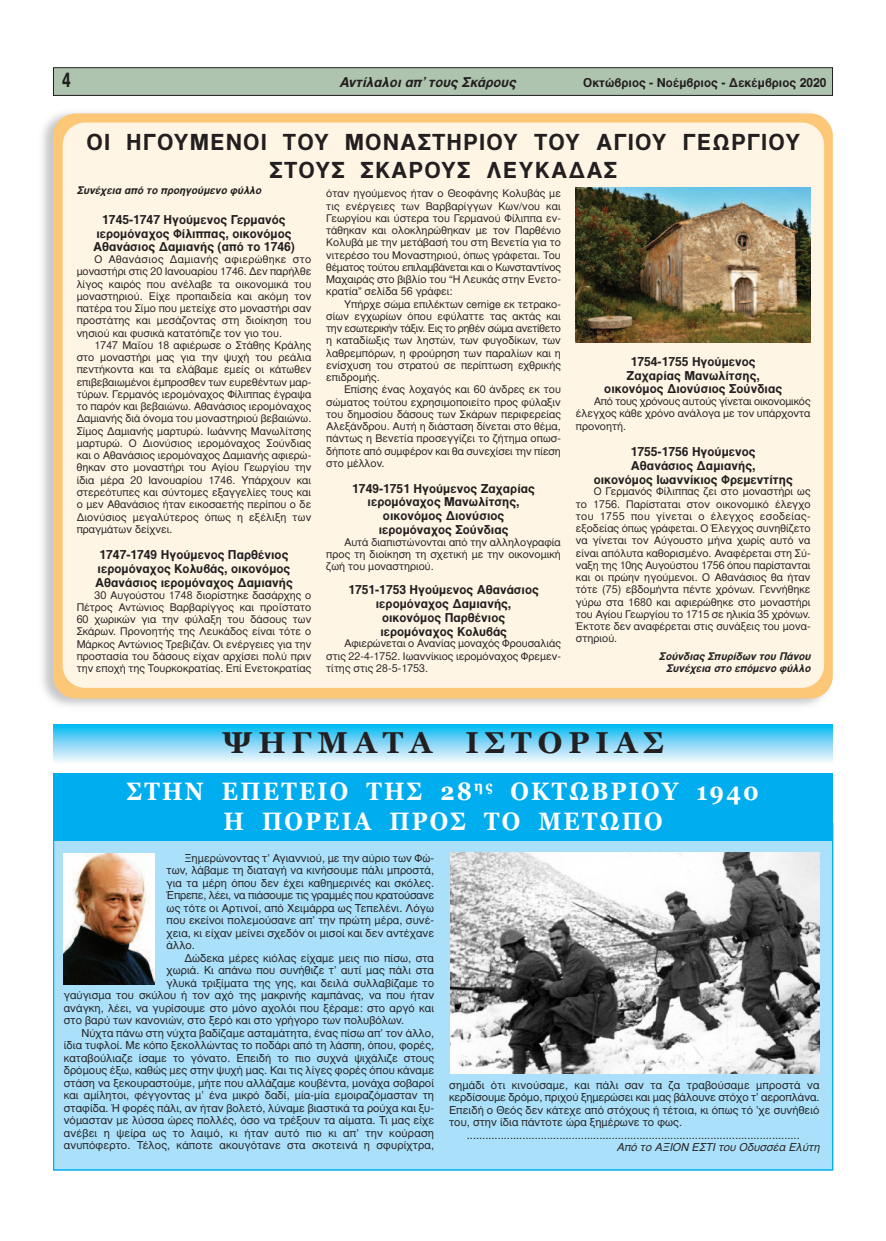
<style>
.page{position:relative;width:886px;height:1241px;background:#fff}
.page>*{position:absolute;margin:0;border:0;box-sizing:border-box;transform-origin:0 0}
.t1{font:700 30px "Georgia";letter-spacing:.2em;color:#231f20}
.t2{font:700 25px/30px "Georgia";letter-spacing:.1em;color:#fff;text-align:center;scale:.9 1}
.t3{font:700 22.5px/27.5px "Gr Helvetica";letter-spacing:.05em;color:#231f20;text-align:center}
.t4{font:700 20px "Gr Helvetica";color:#231f20;scale:.8 1}
.t5{font:italic 700 13.75px "Gr Helvetica";color:#231f20}
.t6{font:700 12.5px/13.8px "Gr Helvetica";color:#231f20;text-align:center}
.t7{font:11.12px/12.5px "Gr Helvetica";color:#231f20;text-align:justify}
.t8{font:italic 11.12px "Gr Helvetica";color:#231f20}
.t9{font:10.75px/12.2px "Gr Helvetica";color:#231f20;text-align:justify}
.t10{font:italic 700 10.75px/12.2px "Gr Helvetica";color:#231f20;text-align:right}
</style>
<div class="page">
<div style="left:53px;top:68px;width:779px;height:27px;background:#afc4ae"></div>
<div style="left:53px;top:67px;width:780px;height:29px;border:1px solid #231f20"></div>
<div style="left:53px;top:113px;width:780px;height:585px;background:#fdc778;border-radius:22px"></div>
<div style="left:63px;top:122px;width:761px;height:565px;background:#fef5e5;border-radius:23px"></div>
<img style="left:575px;top:188px;width:235px;height:155px">
<div style="left:53px;top:724px;width:780px;height:38px;background:linear-gradient(to bottom,#01b8f1,#f3f5fc)"></div>
<div style="left:54px;top:823px;width:778px;height:346px;background:#aae0f9"></div>
<div style="left:53px;top:773px;width:780px;height:67px;background:#00aeef"></div>
<img style="left:64px;top:853px;width:90px;height:131px">
<img style="left:450px;top:852px;width:369px;height:221px">
<h3 class="t4" style="left:62px;top:70px;width:12px">4</h3>
<p class="t5" style="left:339px;top:75px;width:181px">Αντίλαλοι απ’ τους Σκάρους</p>
<p class="t6" style="left:583px;top:76px;width:245px">Οκτώβριος - Νοέμβριος - Δεκέμβριος 2020</p>
<h3 class="t3" style="left:86px;top:129px;width:715px">ΟΙ ΗΓΟΥΜΕΝΟΙ ΤΟΥ ΜΟΝΑΣΤΗΡΙΟΥ ΤΟΥ ΑΓΙΟΥ ΓΕΩΡΓΙΟΥ<br>ΣΤΟΥΣ ΣΚΑΡΟΥΣ ΛΕΥΚΑΔΑΣ</h3>
<p class="t10" style="left:77px;top:184px;width:189px">Συνέχεια από το προηγούμενο φύλλο</p>
<p class="t6" style="left:93px;top:213px;width:203px">1745-1747 Ηγούμενος Γερμανός ιερομόναχος Φίλιππας, οικονόμος<br>Αθανάσιος Δαμιανής (από το 1746)</p>
<p class="t9" style="left:77px;top:253px;width:236px;text-indent:18px">Ο Αθανάσιος Δαμιανής αφιερώθηκε στο μοναστήρι στις 20 Ιανουαρίου 1746. Δεν παρήλθε λίγος καιρός που ανέλαβε τα οικονομικά του μοναστηριού. Είχε προπαιδεία και ακόμη τον πατέρα του Σίμο που μετείχε στο μοναστήρι σαν προστάτης και μεσάζοντας στη διοίκηση του νησιού και φυσικά κατατόπιζε τον γιο του.</p>
<p class="t9" style="left:77px;top:339px;width:236px;text-indent:18px">1747 Μαΐου 18 αφιέρωσε ο Στάθης Κράλης στο μοναστήρι μας για την ψυχή του ρεάλια πεντήκοντα και τα ελάβαμε εμείς οι κάτωθεν επιβεβαιωμένοι έμπροσθεν των ευρεθέντων μαρ&shy;τύρων. Γερμανός ιερομόναχος Φίλιππας έγραψα το παρόν και βεβαιώνω. Αθανάσιος ιερομόναχος Δαμιανής διά όνομα του μοναστηριού βεβαιώνω.<br>Σίμος Δαμιανής μαρτυρώ. Ιωάννης Μανωλίτσης μαρτυρώ. Ο Διονύσιος ιερομόναχος Σούνδιας και ο Αθανάσιος ιερομόναχος Δαμιανής αφιερώ&shy;θηκαν στο μοναστήρι του Αγίου Γεωργίου την ίδια μέρα 20 Ιανουαρίου 1746. Υπάρχουν και στερεότυπες και σύντομες εξαγγελίες τους και ο μεν Αθανάσιος ήταν εικοσαετής περίπου ο δε Διονύσιος μεγαλύτερος όπως η εξέλιξη των πραγμάτων δείχνει.</p>
<p class="t6" style="left:95px;top:548px;width:199px">1747-1749 Ηγούμενος Παρθένιος ιερομόναχος Κολυβάς, οικονόμος<br>Αθανάσιος ιερομόναχος Δαμιανής</p>
<p class="t9" style="left:77px;top:589px;width:236px;text-indent:18px">30 Αυγούστου 1748 διορίστηκε δασάρχης ο Πέτρος Αντώνιος Βαρβαρίγγος και προΐστατο 60 χωρικών για την φύλαξη του δάσους των Σκάρων. Προνοητής της Λευκάδος είναι τότε ο Μάρκος Αντώνιος Τρεβιζάν. Οι ενέργειες για την προστασία του δάσους είχαν αρχίσει πολύ πριν την εποχή της Τουρκοκρατίας. Επί Ενετοκρατίας</p>
<p class="t9" style="left:326px;top:188px;width:236px">όταν ηγούμενος ήταν ο Θεοφάνης Κολυβάς με τις ενέργειες των Βαρβαρίγγων Κων/νου και Γεωργίου και ύστερα του Γερμανού Φίλιππα εν&shy;τάθηκαν και ολοκληρώθηκαν με τον Παρθένιο Κολυβά με την μετάβασή του στη Βενετία για το νιτερέσο του Μοναστηριού, όπως γράφεται. Του θέματος τούτου επιλαμβάνεται και ο Κωνσταντίνος Μαχαιράς στο βιβλίο του “Η Λευκάς στην Ενετο&shy;κρατία” σελίδα 56 γράφει:</p>
<p class="t9" style="left:326px;top:298px;width:236px;text-indent:18px">Υπήρχε σώμα επιλέκτων cernige εκ τετρακο&shy;σίων εγχωρίων όπου εφύλαττε τας ακτάς και την εσωτερικήν τάξιν. Εις το ρηθέν σώμα ανετίθετο η καταδίωξις των ληστών, των φυγοδίκων, των λαθρεμπόρων, η φρούρηση των παραλίων και η ενίσχυση του στρατού σε περίπτωση εχθρικής επιδρομής.</p>
<p class="t9" style="left:326px;top:384px;width:236px;text-indent:18px">Επίσης ένας λοχαγός και 60 άνδρες εκ του σώματος τούτου εχρησιμοποιείτο προς φύλαξιν του δημοσίου δάσους των Σκάρων περιφερείας Αλεξάνδρου. Αυτή η διάσταση δίνεται στο θέμα, πάντως η Βενετία προσεγγίζει το ζήτημα οπωσ&shy;δήποτε από συμφέρον και θα συνεχίσει την πίεση στο μέλλον.</p>
<p class="t6" style="left:352px;top:481px;width:184px">1749-1751 Ηγούμενος Ζαχαρίας ιερομόναχος Μανωλίτσης, οικονόμος Διονύσιος ιερομόναχος Σούνδιας</p>
<p class="t9" style="left:326px;top:536px;width:236px;text-indent:18px">Αυτά διαπιστώνονται από την αλληλογραφία προς τη διοίκηση τη σχετική με την οικονομική ζωή του μοναστηριού.</p>
<p class="t6" style="left:348px;top:583px;width:192px">1751-1753 Ηγούμενος Αθανάσιος ιερομόναχος Δαμιανής, οικονόμος Παρθένιος ιερομόναχος Κολυβάς</p>
<p class="t9" style="left:326px;top:637px;width:236px;text-indent:18px">Αφιερώνεται ο Ανανίας μοναχός Φρουσαλιάς στις 22-4-1752. Ιωαννίκιος ιερομόναχος Φρεμεν&shy;τίτης στις 28-5-1753.</p>
<p class="t6" style="left:604px;top:355px;width:179px">1754-1755 Ηγούμενος<br>Ζαχαρίας Μανωλίτσης, οικονόμος Διονύσιος Σούνδιας</p>
<p class="t9" style="left:576px;top:395px;width:236px;text-indent:18px">Από τους χρόνους αυτούς γίνεται οικονομικός έλεγχος κάθε χρόνο ανάλογα με τον υπάρχοντα προνοητή.</p>
<p class="t6" style="left:594px;top:445px;width:201px">1755-1756 Ηγούμενος<br>Αθανάσιος Δαμιανής,<br>οικονόμος Ιωαννίκιος Φρεμεντίτης</p>
<p class="t9" style="left:576px;top:485px;width:236px;text-indent:18px">Ο Γερμανός Φίλιππας ζει στο μοναστήρι ως το 1756. Παρίσταται στον οικονομικό έλεγχο του 1755 που γίνεται ο έλεγχος εσοδείας&shy;εξοδείας όπως γράφεται. Ο Έλεγχος συνηθίζετο να γίνεται τον Αύγουστο μήνα χωρίς αυτό να είναι απόλυτα καθορισμένο. Αναφέρεται στη Σύ&shy;ναξη της 10ης Αυγούστου 1756 όπου παρίστανται και οι πρώην ηγούμενοι. Ο Αθανάσιος θα ήταν τότε (75) εβδομήντα πέντε χρόνων. Γεννήθηκε γύρω στα 1680 και αφιερώθηκε στο μοναστήρι του Αγίου Γεωργίου το 1715 σε ηλικία 35 χρόνων.<br>Έκτοτε δεν αναφέρεται στις συνάξεις του μονα&shy;στηριού.</p>
<p class="t10" style="left:659px;top:649px;width:156px">Σούνδιας Σπυρίδων του Πάνου<br>Συνέχεια στο επόμενο φύλλο</p>
<h1 class="t1" style="left:222px;top:725px;width:443px">ΨΗΓΜΑΤΑ ΙΣΤΟΡΙΑΣ</h1>
<h2 class="t2" style="left:127px;top:775px;width:704px">ΣΤΗΝ ΕΠΕΤΕΙΟ ΤΗΣ 28<sup>ης</sup> ΟΚΤΩΒΡΙΟΥ 1940<br>Η ΠΟΡΕΙΑ ΠΡΟΣ ΤΟ ΜΕΤΩΠΟ</h2>
<p class="t7" style="left:167px;top:851px;width:269px;text-indent:18px">Ξημερώνοντας τ’ Αγιαννιού, με την αύριο των Φώ&shy;των, λάβαμε τη διαταγή να κινήσουμε πάλι μπροστά, για τα μέρη όπου δεν έχει καθημερινές και σκόλες.<br>Έπρεπε, λέει, να πιάσουμε τις γραμμές που κρατούσανε ως τότε οι Αρτινοί, από Χειμάρρα ως Τεπελένι. Λόγω που εκείνοι πολεμούσανε απ’ την πρώτη μέρα, συνέ&shy;χεια, κι είχαν μείνει σχεδόν οι μισοί και δεν αντέχανε άλλο.</p>
<p class="t7" style="left:184px;top:951px;width:251px">Δώδεκα μέρες κιόλας είχαμε μεις πιο πίσω, στα</p>
<p class="t7" style="left:167px;top:964px;width:269px">χωριά. Κι απάνω που συνήθιζε τ’ αυτί μας πάλι στα</p>
<p class="t7" style="left:167px;top:976px;width:269px">γλυκά τριξίματα της γης, και δειλά συλλαβίζαμε το</p>
<p class="t7" style="left:64px;top:989px;width:372px">γαύγισμα του σκύλου ή τον αχό της μακρινής καμπάνας, να που ήταν</p>
<p class="t7" style="left:64px;top:1001px;width:372px">ανάγκη, λέει, να γυρίσουμε στο μόνο αχολόι που ξέραμε: στο αργό και</p>
<p class="t7" style="left:64px;top:1014px;width:342px">στο βαρύ των κανονιών, στο ξερό και στο γρήγορο των πολυβόλων.</p>
<p class="t7" style="left:82px;top:1026px;width:354px">Νύχτα πάνω στη νύχτα βαδίζαμε ασταμάτητα, ένας πίσω απ’ τον άλλο,</p>
<p class="t7" style="left:64px;top:1039px;width:372px">ίδια τυφλοί. Με κόπο ξεκολλώντας το ποδάρι από τη λάσπη, όπου, φορές,</p>
<p class="t7" style="left:64px;top:1051px;width:372px">καταβούλιαζε ίσαμε το γόνατο. Επειδή το πιο συχνά ψιχάλιζε στους</p>
<p class="t7" style="left:64px;top:1064px;width:372px">δρόμους έξω, καθώς μες στην ψυχή μας. Και τις λίγες φορές όπου κάναμε</p>
<p class="t7" style="left:64px;top:1076px;width:372px">στάση να ξεκουραστούμε, μήτε που αλλάζαμε κουβέντα, μονάχα σοβαροί</p>
<p class="t7" style="left:64px;top:1089px;width:372px">και αμίλητοι, φέγγοντας μ’ ένα μικρό δαδί, μία-μία εμοιραζόμασταν τη</p>
<p class="t7" style="left:64px;top:1101px;width:372px">σταφίδα. Ή φορές πάλι, αν ήταν βολετό, λύναμε βιαστικά τα ρούχα και ξυ-</p>
<p class="t7" style="left:64px;top:1114px;width:372px">νόμασταν με λύσσα ώρες πολλές, όσο να τρέξουν τα αίματα. Τι μας είχε</p>
<p class="t7" style="left:64px;top:1126px;width:372px">ανέβει η ψείρα ως το λαιμό, κι ήταν αυτό πιο κι απ’ την κούραση</p>
<p class="t7" style="left:64px;top:1139px;width:372px">ανυπόφερτο. Τέλος, κάποτε ακουγότανε στα σκοτεινά η σφυρίχτρα,</p>
<p class="t7" style="left:449px;top:1078px;width:372px">σημάδι ότι κινούσαμε, και πάλι σαν τα ζα τραβούσαμε μπροστά να</p>
<p class="t7" style="left:449px;top:1091px;width:372px">κερδίσουμε δρόμο, πριχού ξημερώσει και μας βάλουνε στόχο τ’ αεροπλάνα.</p>
<p class="t7" style="left:449px;top:1103px;width:372px">Επειδή ο Θεός δεν κάτεχε από στόχους ή τέτοια, κι όπως τό ’χε συνήθειό</p>
<p class="t7" style="left:449px;top:1116px;width:234px">του, στην ίδια πάντοτε ώρα ξημέρωνε το φως.</p>
<p class="t7" style="left:467px;top:1128px;width:334px">............................................................................................................</p>
<p class="t8" style="left:616px;top:1141px;width:207px">Από το ΑΞΙΟΝ ΕΣΤΙ του Οδυσσέα Ελύτη</p>
</div>
